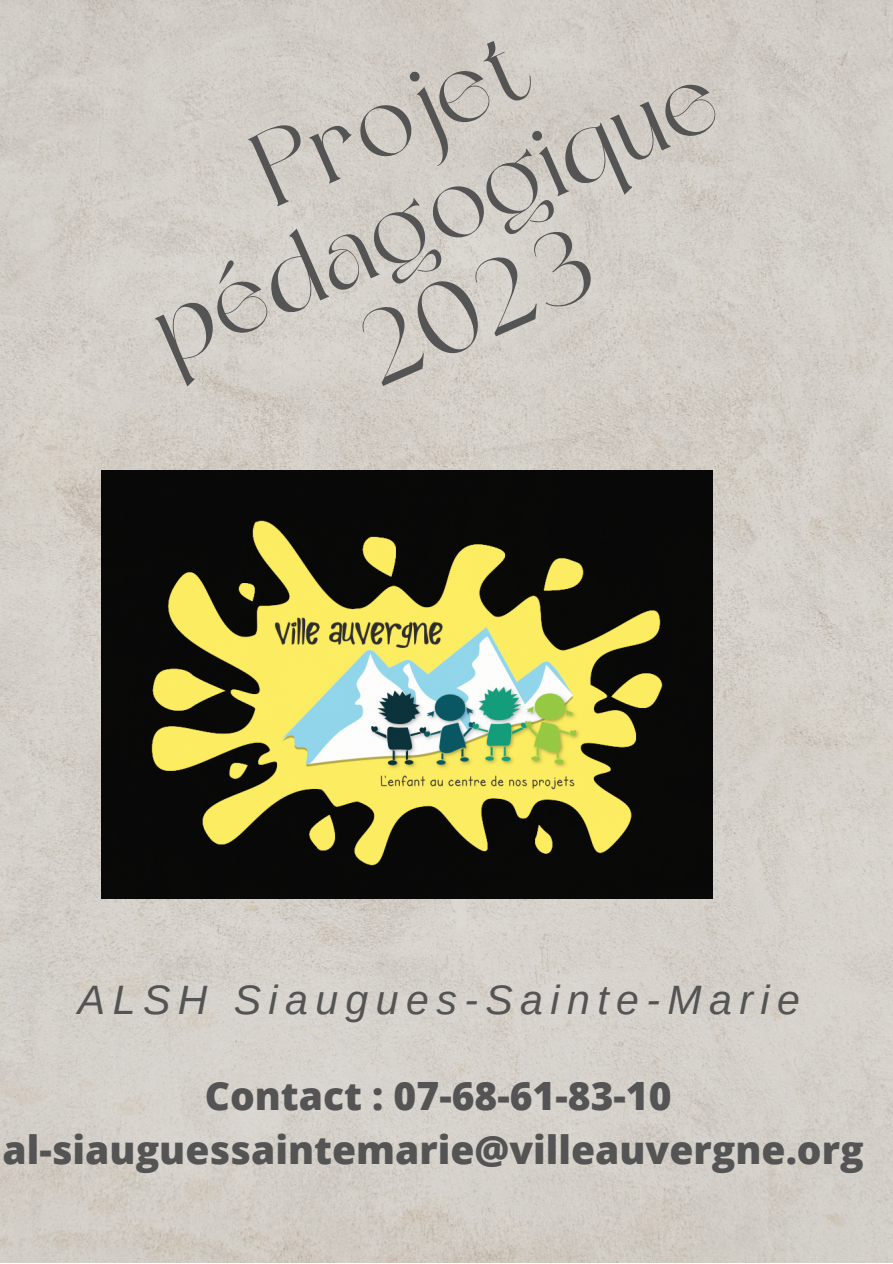
<style>
.page{position:relative;width:893px;height:1264px;background:#fff}
.page>*{position:absolute;margin:0;border:0;box-sizing:border-box;transform-origin:0 0}
.t1{font:104.1px/103.4px "Dream Avenue";color:#545454;text-align:center}
.t2{font:italic 41.1px "Arimo";letter-spacing:.18em;color:#545454}
.t3{font:800 39px/54px "Open Sans";color:#545454;text-align:center}
</style>
<div class="page">
<img style="left:0;top:0;width:892px;height:1262px">
<img style="left:102px;top:470px;width:610px;height:428px">
<h1 class="t1" style="left:99px;top:201px;width:605px;rotate:-24deg">Projet pédagogique<br>2023</h1>
<p class="t2" style="left:78px;top:976px;width:723px">ALSH Siaugues-Sainte-Marie</p>
<p class="t3" style="left:3px;top:1067px;width:862px">Contact : 07-68-61-83-10 al-siauguessaintemarie@villeauvergne.org</p>
</div>
